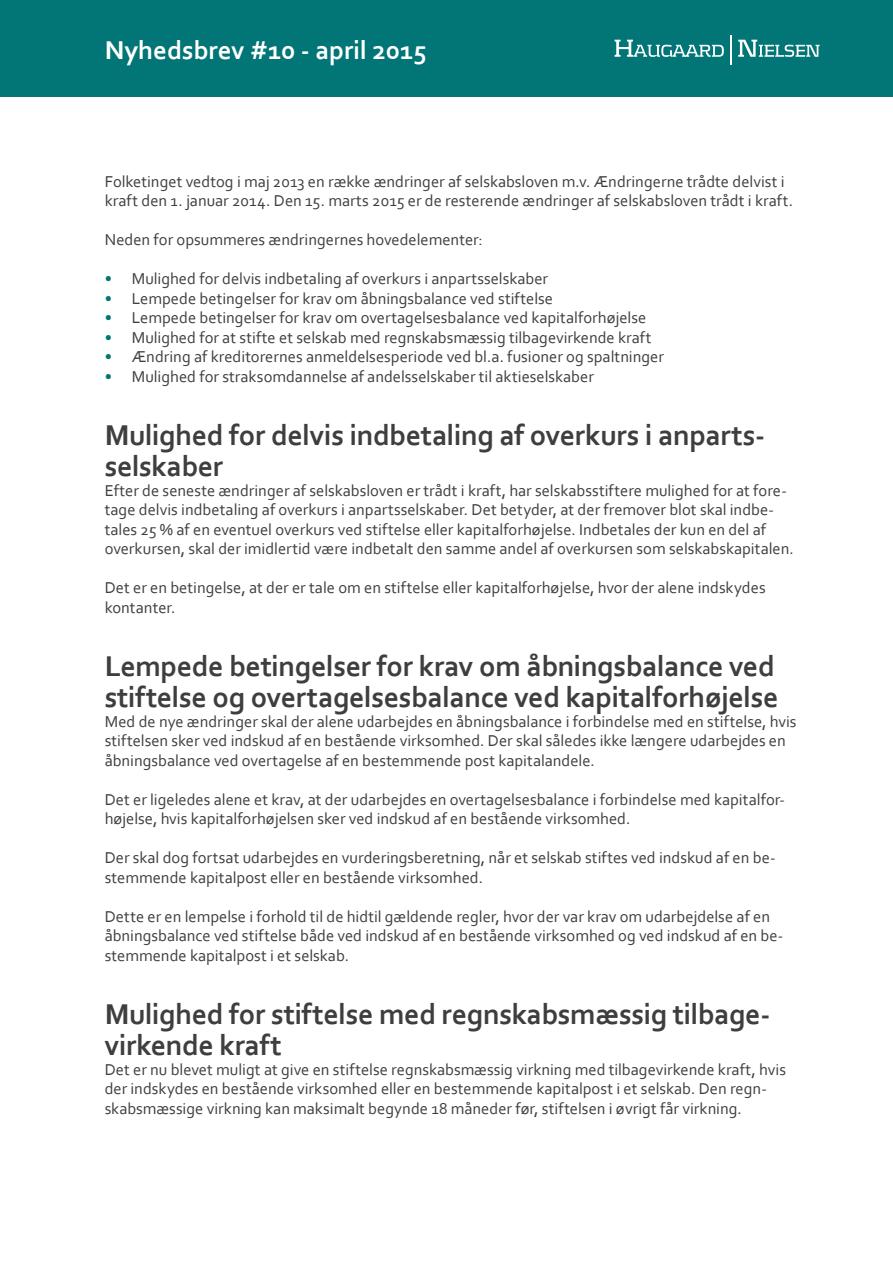
<style>
.page{position:relative;width:893px;height:1263px;background:#fff}
.page>*{position:absolute;margin:0;border:0;box-sizing:border-box;transform-origin:0 0}
.t1{font:700 30px/31.5px "Corbel";letter-spacing:-.015em;color:#3e3e3f}
.t2{font:700 27px "Corbel";color:#fff}
.t3{font:16.5px/19.5px "Corbel";color:#3e3e3f}
.s1{color:#027576}
</style>
<div class="page">
<div style="left:0;top:0;width:893px;height:97px;background:#027576"></div>
<svg style="left:615px;top:40px;width:109px;height:17px"></svg>
<hr style="left:730px;top:36px;width:2px;height:29px;background:#fff">
<svg style="left:738px;top:40px;width:82px;height:17px"></svg>
<h2 class="t2" style="left:105px;top:33px;width:323px">Nyhedsbrev #10 - april 2015</h2>
<p class="t3" style="left:105px;top:171px;width:690px">Folketinget vedtog i maj 2013 en række ændringer af selskabsloven m.v. Ændringerne trådte delvist i kraft den 1. januar 2014. Den 15. marts 2015 er de resterende ændringer af selskabsloven trådt i kraft.</p>
<p class="t3" style="left:105px;top:229px;width:380px">Neden for opsummeres ændringernes hovedelementer:</p>
<p class="t3" style="left:105px;top:268px;width:445px"><span class="s1">•</span> Mulighed for delvis indbetaling af overkurs i anpartsselskaber</p>
<p class="t3" style="left:105px;top:288px;width:450px"><span class="s1">•</span> Lempede betingelser for krav om åbningsbalance ved stiftelse</p>
<p class="t3" style="left:105px;top:307px;width:543px"><span class="s1">•</span> Lempede betingelser for krav om overtagelsesbalance ved kapitalforhøjelse</p>
<p class="t3" style="left:105px;top:327px;width:548px"><span class="s1">•</span> Mulighed for at stifte et selskab med regnskabsmæssig tilbagevirkende kraft</p>
<p class="t3" style="left:105px;top:346px;width:561px"><span class="s1">•</span> Ændring af kreditorernes anmeldelsesperiode ved bl.a. fusioner og spaltninger</p>
<p class="t3" style="left:105px;top:366px;width:491px"><span class="s1">•</span> Mulighed for straksomdannelse af andelsselskaber til aktieselskaber</p>
<h1 class="t1" style="left:105px;top:418px;width:662px">Mulighed for delvis indbetaling af overkurs i anparts&shy;selskaber</h1>
<p class="t3" style="left:105px;top:480px;width:691px">Efter de seneste ændringer af selskabsloven er trådt i kraft, har selskabsstiftere mulighed for at fore&shy;tage delvis indbetaling af overkurs i anpartsselskaber. Det betyder, at der fremover blot skal indbe&shy;tales 25 % af en eventuel overkurs ved stiftelse eller kapitalforhøjelse. Indbetales der kun en del af overkursen, skal der imidlertid være indbetalt den samme andel af overkursen som selskabskapitalen.</p>
<p class="t3" style="left:105px;top:577px;width:662px">Det er en betingelse, at der er tale om en stiftelse eller kapitalforhøjelse, hvor der alene indskydes kontanter.</p>
<h1 class="t1" style="left:105px;top:649px;width:675px">Lempede betingelser for krav om åbningsbalance ved stiftelse og overtagelsesbalance ved kapitalforhøjelse</h1>
<p class="t3" style="left:105px;top:711px;width:693px">Med de nye ændringer skal der alene udarbejdes en åbningsbalance i forbindelse med en stiftelse, hvis stiftelsen sker ved indskud af en bestående virksomhed. Der skal således ikke længere udarbejdes en åbningsbalance ved overtagelse af en bestemmende post kapitalandele.</p>
<p class="t3" style="left:105px;top:789px;width:682px">Det er ligeledes alene et krav, at der udarbejdes en overtagelsesbalance i forbindelse med kapitalfor&shy;højelse, hvis kapitalforhøjelsen sker ved indskud af en bestående virksomhed.</p>
<p class="t3" style="left:105px;top:847px;width:672px">Der skal dog fortsat udarbejdes en vurderingsberetning, når et selskab stiftes ved indskud af en be&shy;stemmende kapitalpost eller en bestående virksomhed.</p>
<p class="t3" style="left:105px;top:906px;width:680px">Dette er en lempelse i forhold til de hidtil gældende regler, hvor der var krav om udarbejdelse af en åbningsbalance ved stiftelse både ved indskud af en bestående virksomhed og ved indskud af en be&shy;stemmende kapitalpost i et selskab.</p>
<h1 class="t1" style="left:105px;top:997px;width:667px">Mulighed for stiftelse med regnskabsmæssig tilbage&shy;virkende kraft</h1>
<p class="t3" style="left:105px;top:1059px;width:683px">Det er nu blevet muligt at give en stiftelse regnskabsmæssig virkning med tilbagevirkende kraft, hvis der indskydes en bestående virksomhed eller en bestemmende kapitalpost i et selskab. Den regn&shy;skabsmæssige virkning kan maksimalt begynde 18 måneder før, stiftelsen i øvrigt får virkning.</p>
</div>
